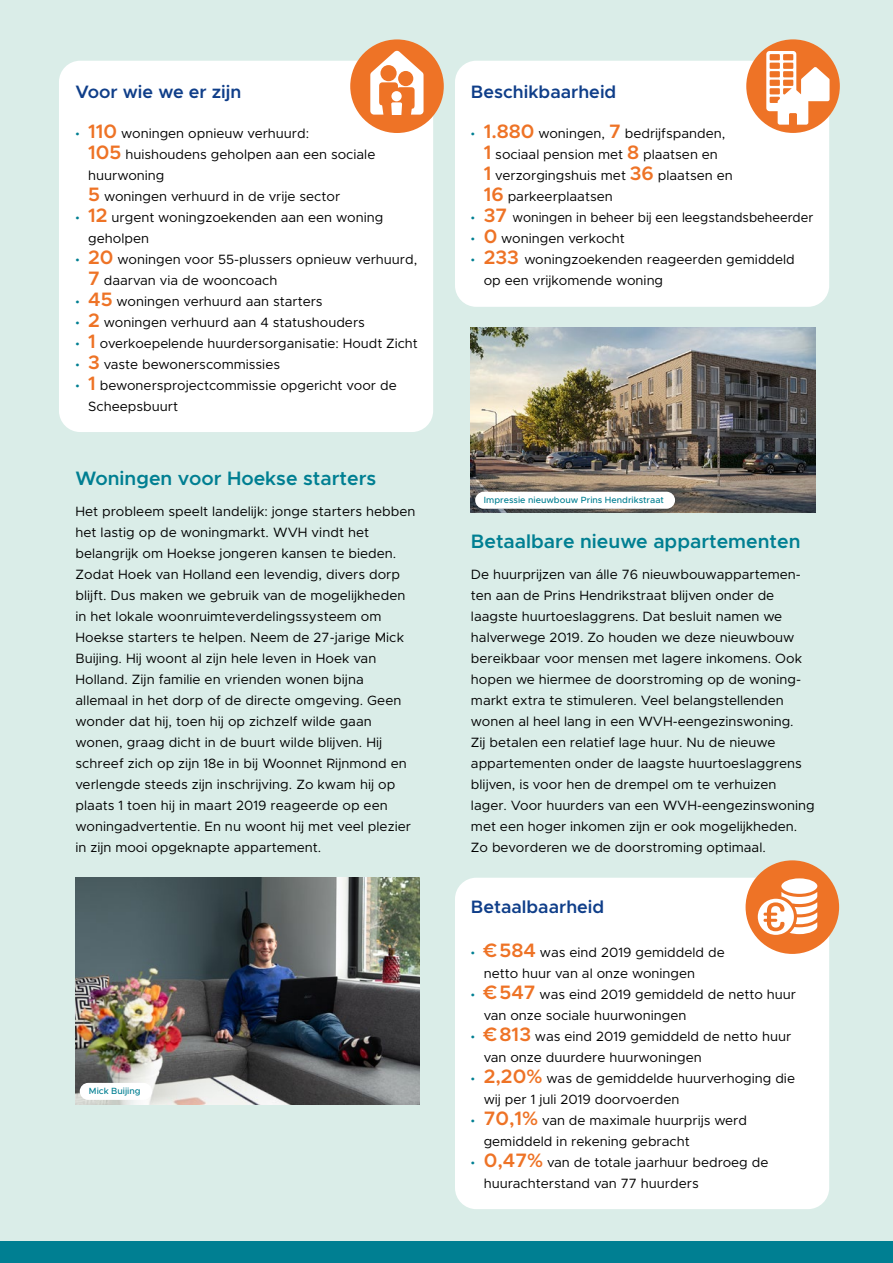
<style>
.page{position:relative;width:893px;height:1263px;background:#fff}
.page>*{position:absolute;margin:0;border:0;box-sizing:border-box;transform-origin:0 0}
.t1{font:600 19.5px "Metropolis";color:#007f92}
.t2{font:600 18px "Metropolis";color:#0f3e89}
.t3{font:13.5px/21px "Metropolis";color:#000}
.t4{font:13.5px "Metropolis";color:#000;scale:.95 1}
.t5{font:500 9px "Metropolis";color:#007f92}
.s1{font-family:"Dosis";color:#007f92}
.s2{font-weight:600;font-size:19.5px;color:#ee7326}
</style>
<div class="page">
<div style="left:0;top:0;width:893px;height:1245px;background:#daede8"></div>
<div style="left:59px;top:61px;width:374px;height:371px;background:#fff;border-radius:21px"></div>
<img style="left:471px;top:327px;width:344px;height:186px">
<div style="left:455px;top:61px;width:374px;height:246px;background:#fff;border-radius:21px"></div>
<div style="left:455px;top:878px;width:374px;height:331px;background:#fff;border-radius:21px"></div>
<div style="left:0;top:1242px;width:893px;height:21px;background:#007f92"></div>
<div style="left:746px;top:860px;width:93px;height:94px;background:#ee7326;border-radius:50%"></div>
<svg style="left:758px;top:878px;width:59px;height:57px"></svg>
<div style="left:746px;top:39px;width:94px;height:94px;background:#ee7326;border-radius:50%"></div>
<svg style="left:766px;top:51px;width:64px;height:75px"></svg>
<div style="left:475px;top:492px;width:200px;height:17px;background:#fff;border-radius:9px"></div>
<img style="left:75px;top:878px;width:345px;height:226px">
<div style="left:350px;top:39px;width:94px;height:94px;background:#ee7326;border-radius:50%"></div>
<svg style="left:370px;top:50px;width:54px;height:78px"></svg>
<div style="left:379px;top:115px;width:31px;height:13px;background:#ee7326"></div>
<div style="left:80px;top:1083px;width:72px;height:17px;background:#fff;border-radius:9px"></div>
<h2 class="t2" style="left:75px;top:80px;width:167px">Voor wie we er zijn</h2>
<p class="t3" style="left:88px;top:123px;width:289px;text-indent:-13px"><span class="s1">•</span> <span class="s2">110</span> woningen opnieuw verhuurd:<br><span class="s2">105</span> huishoudens geholpen aan een sociale huurwoning<br><span class="s2">5</span> woningen verhuurd in de vrije sector</p>
<p class="t3" style="left:88px;top:207px;width:297px;text-indent:-13px"><span class="s1">•</span> <span class="s2">12</span> urgent woningzoekenden aan een woning geholpen</p>
<p class="t3" style="left:88px;top:249px;width:331px;text-indent:-13px"><span class="s1">•</span> <span class="s2">20</span> woningen voor 55-plussers opnieuw verhuurd,<br><span class="s2">7</span> daarvan via de wooncoach</p>
<p class="t3" style="left:75px;top:291px;width:249px"><span class="s1">•</span> <span class="s2">45</span> woningen verhuurd aan starters</p>
<p class="t3" style="left:75px;top:312px;width:291px"><span class="s1">•</span> <span class="s2">2</span> woningen verhuurd aan 4 statushouders</p>
<p class="t3" style="left:75px;top:333px;width:344px"><span class="s1">•</span> <span class="s2">1</span> overkoepelende huurdersorganisatie: Houdt Zicht</p>
<p class="t3" style="left:75px;top:354px;width:206px"><span class="s1">•</span> <span class="s2">3</span> vaste bewonerscommissies</p>
<p class="t3" style="left:88px;top:375px;width:310px;text-indent:-13px"><span class="s1">•</span> <span class="s2">1</span> bewonersprojectcommissie opgericht voor de<br>Scheepsbuurt</p>
<h1 class="t1" style="left:75px;top:466px;width:302px">Woningen voor Hoekse starters</h1>
<p class="t3" style="left:75px;top:501px;width:341px">Het probleem speelt landelijk: jonge starters hebben het lastig op de woningmarkt. WVH vindt het belangrijk om Hoekse jongeren kansen te bieden.<br>Zodat Hoek van Holland een levendig, divers dorp blijft. Dus maken we gebruik van de mogelijkheden in het lokale woonruimteverdelingssysteem om Hoekse starters te helpen. Neem de 27-jarige Mick Buijing. Hij woont al zijn hele leven in Hoek van Holland. Zijn familie en vrienden wonen bijna allemaal in het dorp of de directe omgeving. Geen wonder dat hij, toen hij op zichzelf wilde gaan wonen, graag dicht in de buurt wilde blijven. Hij schreef zich op zijn 18e in bij Woonnet Rijnmond en verlengde steeds zijn inschrijving. Zo kwam hij op plaats 1 toen hij in maart 2019 reageerde op een woningadvertentie. En nu woont hij met veel plezier in zijn mooi opgeknapte appartement.</p>
<p class="t5" style="left:89px;top:1085px;width:53px">Mick Buijing</p>
<h2 class="t2" style="left:471px;top:80px;width:147px">Beschikbaarheid</h2>
<p class="t3" style="left:484px;top:123px;width:250px;text-indent:-13px"><span class="s1">•</span> <span class="s2">1.880</span> woningen, <span class="s2">7</span> bedrijfspanden,<br><span class="s2">1</span> sociaal pension met <span class="s2">8</span> plaatsen en<br><span class="s2">1</span> verzorgingshuis met <span class="s2">36</span> plaatsen en<br><span class="s2">16</span> parkeerplaatsen</p>
<p class="t4" style="left:471px;top:209px;width:362px"><span class="s1">•</span> <span class="s2">37</span> woningen in beheer bij een leegstandsbeheerder</p>
<p class="t3" style="left:471px;top:228px;width:155px"><span class="s1">•</span> <span class="s2">0</span> woningen verkocht</p>
<p class="t3" style="left:484px;top:249px;width:313px;text-indent:-13px"><span class="s1">•</span> <span class="s2">233</span> woningzoekenden reageerden gemiddeld op een vrijkomende woning</p>
<p class="t5" style="left:484px;top:494px;width:181px">Impressie nieuwbouw Prins Hendrikstraat</p>
<h1 class="t1" style="left:471px;top:529px;width:331px">Betaalbare nieuwe appartementen</h1>
<p class="t3" style="left:471px;top:564px;width:345px">De huurprijzen van álle 76 nieuwbouwappartemen&shy;ten aan de Prins Hendrikstraat blijven onder de laagste huurtoeslaggrens. Dat besluit namen we halverwege 2019. Zo houden we deze nieuwbouw bereikbaar voor mensen met lagere inkomens. Ook hopen we hiermee de doorstroming op de woning&shy;markt extra te stimuleren. Veel belangstellenden wonen al heel lang in een WVH-eengezinswoning.<br>Zij betalen een relatief lage huur. Nu de nieuwe appartementen onder de laagste huurtoeslaggrens blijven, is voor hen de drempel om te verhuizen lager. Voor huurders van een WVH-eengezinswoning met een hoger inkomen zijn er ook mogelijkheden.<br>Zo bevorderen we de doorstroming optimaal.</p>
<h2 class="t2" style="left:471px;top:895px;width:135px">Betaalbaarheid</h2>
<p class="t3" style="left:484px;top:942px;width:243px;text-indent:-13px"><span class="s1">•</span> <span class="s2">€584</span> was eind 2019 gemiddeld de netto huur van al onze woningen</p>
<p class="t3" style="left:484px;top:984px;width:314px;text-indent:-13px"><span class="s1">•</span> <span class="s2">€547</span> was eind 2019 gemiddeld de netto huur van onze sociale huurwoningen</p>
<p class="t3" style="left:484px;top:1026px;width:309px;text-indent:-13px"><span class="s1">•</span> <span class="s2">€813</span> was eind 2019 gemiddeld de netto huur van onze duurdere huurwoningen</p>
<p class="t3" style="left:484px;top:1068px;width:313px;text-indent:-13px"><span class="s1">•</span> <span class="s2">2,20%</span> was de gemiddelde huurverhoging die wij per 1 juli 2019 doorvoerden</p>
<p class="t3" style="left:484px;top:1110px;width:265px;text-indent:-13px"><span class="s1">•</span> <span class="s2">70,1%</span> van de maximale huurprijs werd gemiddeld in rekening gebracht</p>
<p class="t3" style="left:484px;top:1152px;width:286px;text-indent:-13px"><span class="s1">•</span> <span class="s2">0,47%</span> van de totale jaarhuur bedroeg de huurachterstand van 77 huurders</p>
</div>
